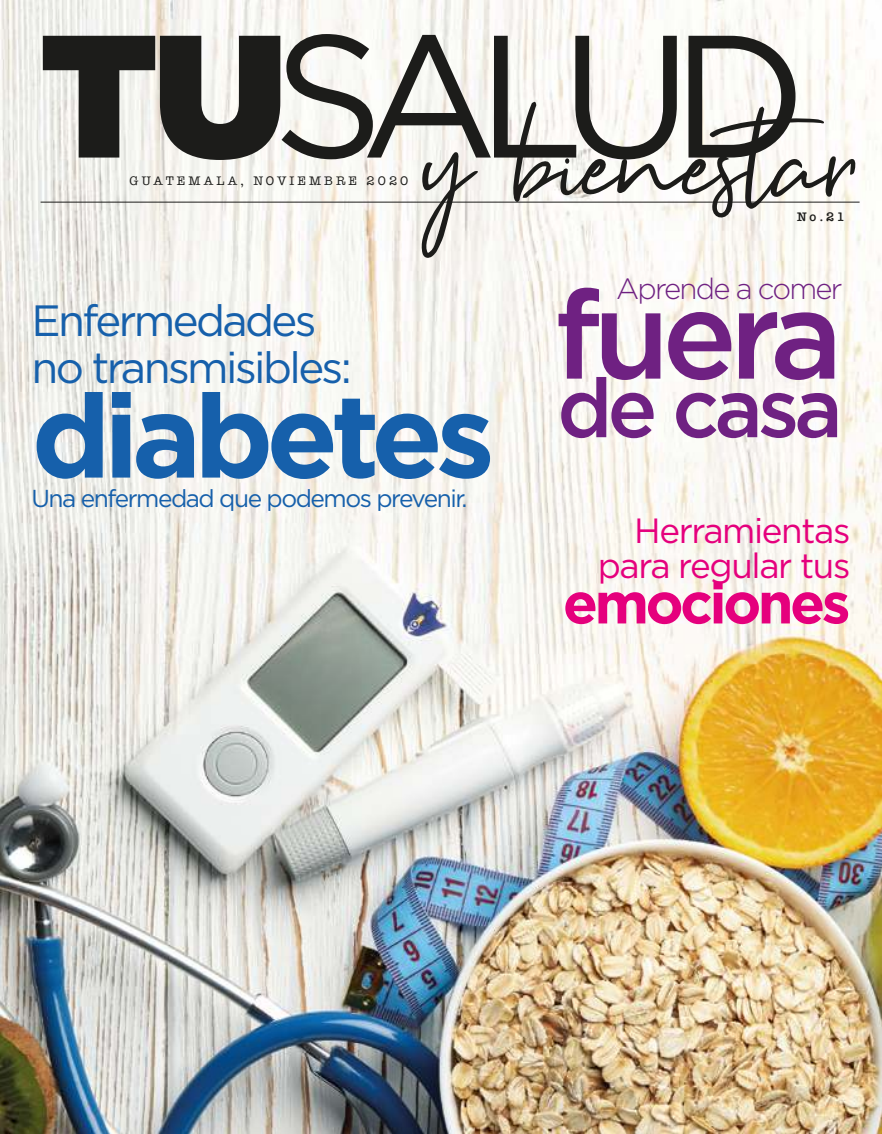
<style>
.page{position:relative;width:882px;height:1134px;background:#fff}
.page>*{position:absolute;margin:0;border:0;box-sizing:border-box;transform-origin:0 0}
.t1{font:173.95px "Gotham";letter-spacing:-.13em;color:#1c1c1a}
.t2{font:165.55px "Brown Pen";color:#1c1c1a}
.t3{font:500 123.55px "Gotham";letter-spacing:-.06em;color:#6f2182}
.t4{font:700 117.25px "Gotham";letter-spacing:-.06em;color:#1660ab}
.t5{font:500 82.6px "Gotham";letter-spacing:-.06em;color:#6f2182}
.t6{font:700 57.23px "Gotham";letter-spacing:-.06em;color:#e5007d}
.t7{font:43.75px/46.9px "Gotham";letter-spacing:-.06em;color:#1660ab}
.t8{font:35px/35px "Gotham";letter-spacing:-.04em;color:#e5007d;text-align:right}
.t9{font:300 29.4px "Gotham";letter-spacing:-.06em;color:#6f2182}
.t10{font:24.5px "Gotham";letter-spacing:-.06em;color:#1660ab}
.t11{font:12.78px "American Typewriter";letter-spacing:.24em;color:#1c1c1a}
.t12{font:600 12.78px "American Typewriter";color:#1c1c1a}
.s1{font-weight:900}
</style>
<div class="page">
<img style="left:0;top:0;width:882px;height:1134px">
<hr style="left:41px;top:202px;width:819px;height:1px;background:#1c1c1a">
<h1 class="t1" style="left:41px;top:-15px;width:768px"><span class="s1">TU</span>SALUD</h1>
<h2 class="t2" style="left:424px;top:88px;width:439px">y bienestar</h2>
<p class="t11" style="left:130px;top:171px;width:280px">GUATEMALA, NOVIEMBRE 2020</p>
<p class="t12" style="left:797px;top:206px;width:49px">No.21</p>
<h3 class="t7" style="left:32px;top:296px;width:322px">Enfermedades no transmisibles:</h3>
<h3 class="t4" style="left:32px;top:358px;width:465px">diabetes</h3>
<p class="t10" style="left:32px;top:483px;width:438px">Una enfermedad que podemos prevenir.</p>
<p class="t9" style="left:616px;top:270px;width:228px">Aprende a comer</p>
<h3 class="t3" style="left:554px;top:254px;width:290px">fuera</h3>
<h3 class="t5" style="left:557px;top:354px;width:287px">de casa</h3>
<h3 class="t8" style="left:598px;top:512px;width:254px">Herramientas para regular tus</h3>
<h3 class="t6" style="left:563px;top:565px;width:289px">emociones</h3>
</div>
